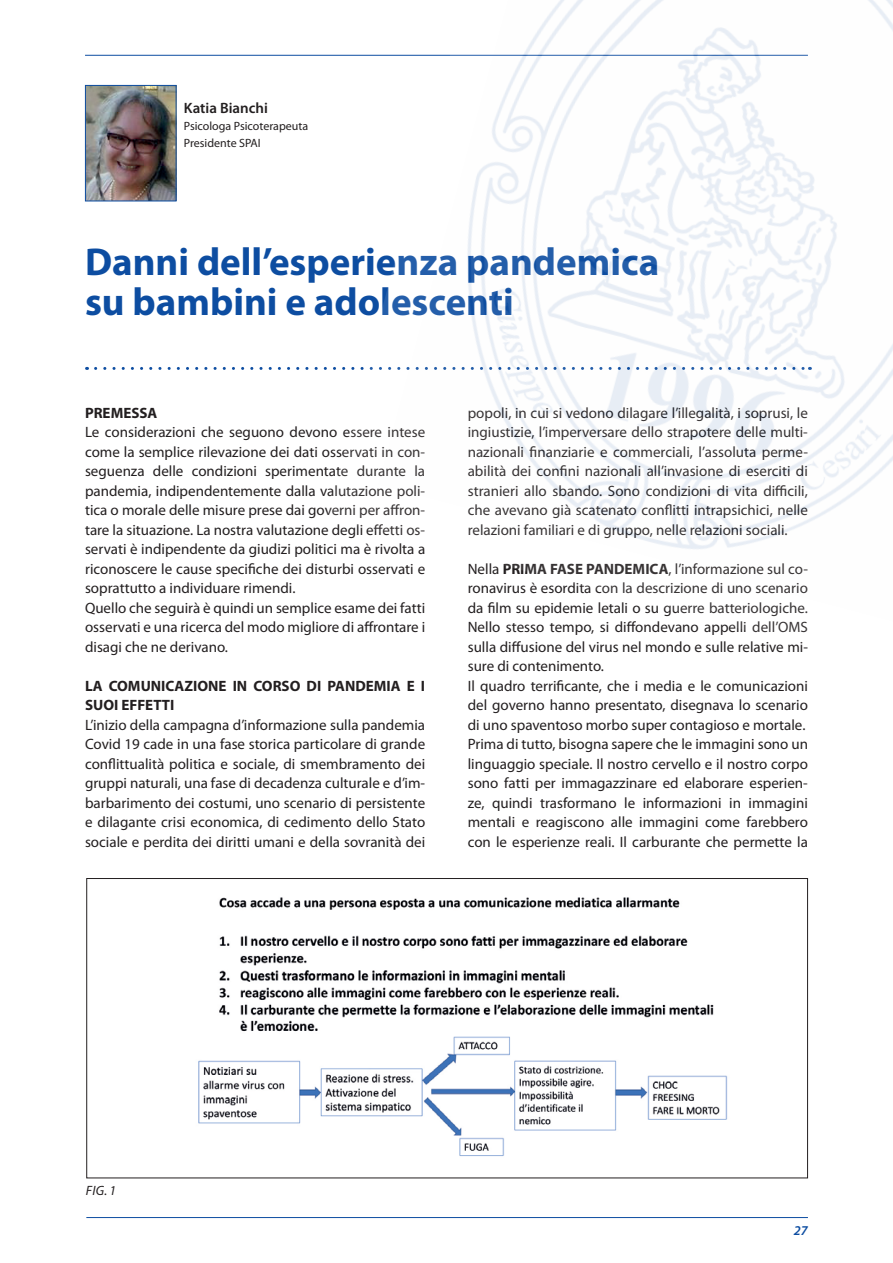
<style>
.page{position:relative;width:893px;height:1263px;background:#fff}
.page>*{position:absolute;margin:0;border:0;box-sizing:border-box;transform-origin:0 0}
.t1{font:700 39px/40.5px "Myriad Pro";color:#0d4da1}
.t2{font:15px/19.5px "Myriad Pro";color:#231f20}
.t3{font:700 15px/19.5px "Myriad Pro";color:#231f20}
.t4{font:600 15px "Myriad Pro";color:#231f20}
.t5{font:italic 13.5px "Myriad Pro";color:#231f20}
.t6{font:italic 600 13.5px "Myriad Pro";color:#0d4da1}
.t7{font:12px/17.1px "Myriad Pro";color:#231f20}
.s1{font-weight:700}
</style>
<div class="page">
<hr style="left:86px;top:1217px;width:722px;height:1px;background:#0d4da1">
<hr style="left:85px;top:55px;width:723px;height:1px;background:#0d4da1">
<svg style="left:96px;top:367px;width:230px;height:3px"></svg>
<img style="left:87px;top:87px;width:87px;height:112px">
<div style="left:85px;top:85px;width:91px;height:116px;border:1px solid #0d4da1"></div>
<img style="left:198px;top:897px;width:530px;height:259px">
<img style="left:379px;top:0;width:514px;height:549px">
<p class="t4" style="left:184px;top:99px;width:86px">Katia Bianchi</p>
<p class="t7" style="left:184px;top:117px;width:126px">Psicologa Psicoterapeuta<br>Presidente SPAI</p>
<h1 class="t1" style="left:85px;top:242px;width:576px">Danni dell’esperienza pandemica su bambini e adolescenti</h1>
<p class="t3" style="left:85px;top:403px;width:74px">PREMESSA</p>
<p class="t2" style="left:85px;top:423px;width:342px">Le considerazioni che seguono devono essere intese come la semplice rilevazione dei dati osservati in con&shy;seguenza delle condizioni sperimentate durante la pandemia, indipendentemente dalla valutazione poli&shy;tica o morale delle misure prese dai governi per affron&shy;tare la situazione. La nostra valutazione degli effetti os&shy;servati è indipendente da giudizi politici ma è rivolta a riconoscere le cause specifiche dei disturbi osservati e soprattutto a individuare rimendi.<br>Quello che seguirà è quindi un semplice esame dei fatti osservati e una ricerca del modo migliore di affrontare i disagi che ne derivano.</p>
<p class="t3" style="left:85px;top:676px;width:342px">LA COMUNICAZIONE IN CORSO DI PANDEMIA E I<br>SUOI EFFETTI</p>
<p class="t2" style="left:85px;top:715px;width:342px;text-align:justify">L’inizio della campagna d’informazione sulla pandemia Covid 19 cade in una fase storica particolare di grande conflittualità politica e sociale, di smembramento dei gruppi naturali, una fase di decadenza culturale e d’im&shy;barbarimento dei costumi, uno scenario di persistente e dilagante crisi economica, di cedimento dello Stato sociale e perdita dei diritti umani e della sovranità dei</p>
<p class="t2" style="left:468px;top:403px;width:342px;text-align:justify">popoli, in cui si vedono dilagare l’illegalità, i soprusi, le ingiustizie, l’imperversare dello strapotere delle multi&shy;nazionali finanziarie e commerciali, l’assoluta perme&shy;abilità dei confini nazionali all’invasione di eserciti di stranieri allo sbando. Sono condizioni di vita difficili, che avevano già scatenato conflitti intrapsichici, nelle relazioni familiari e di gruppo, nelle relazioni sociali.</p>
<p class="t2" style="left:468px;top:559px;width:342px">Nella <span class="s1">PRIMA FASE PANDEMICA</span>, l’informazione sul co&shy;ronavirus è esordita con la descrizione di uno scenario da film su epidemie letali o su guerre batteriologiche.<br>Nello stesso tempo, si diffondevano appelli dell’OMS sulla diffusione del virus nel mondo e sulle relative mi&shy;sure di contenimento.<br>Il quadro terrificante, che i media e le comunicazioni del governo hanno presentato, disegnava lo scenario di uno spaventoso morbo super contagioso e mortale.<br>Prima di tutto, bisogna sapere che le immagini sono un linguaggio speciale. Il nostro cervello e il nostro corpo sono fatti per immagazzinare ed elaborare esperien&shy;ze, quindi trasformano le informazioni in immagini mentali e reagiscono alle immagini come farebbero con le esperienze reali. Il carburante che permette la</p>
<p class="t5" style="left:86px;top:1184px;width:32px">FIG. 1</p>
<p class="t6" style="left:794px;top:1223px;width:16px">27</p>
</div>
